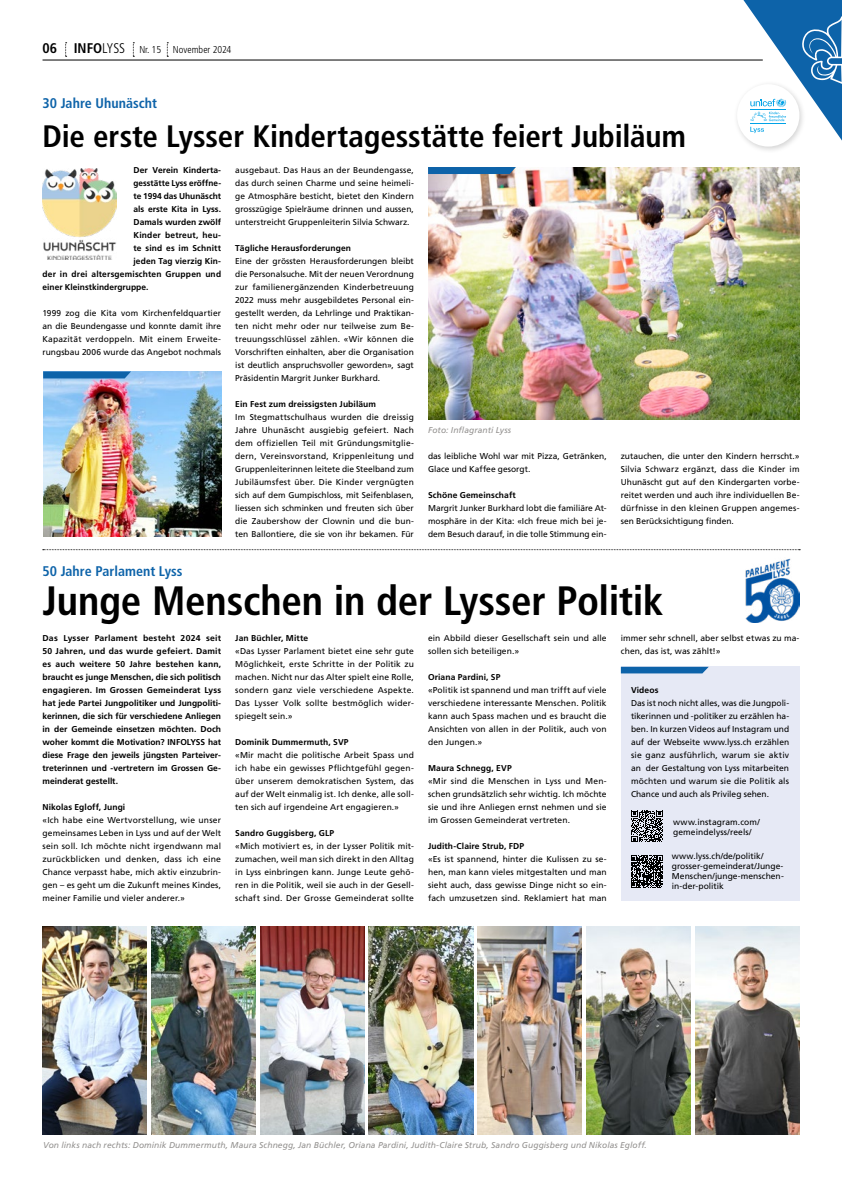
<style>
.page{position:relative;width:842px;height:1191px;background:#fff}
.page>*{position:absolute;margin:0;border:0;box-sizing:border-box;transform-origin:0 0}
.Headline_schwarz{font:700 condensed 41px "Frutiger LT Pro";letter-spacing:-.005em;color:#000}
.Headline_schwarz-2{font:700 condensed 31px "Frutiger LT Pro";letter-spacing:-.005em;color:#000}
.Headline_14pt_blau{font:700 condensed 14px "Frutiger LT Pro";color:#0d63a9}
.t1{font:300 condensed 10px "Frutiger LT Pro";color:#000}
.Lauftext_8_5pt{font:8.5px/13px "Frutiger LT Pro";letter-spacing:.005em;color:#000;text-align:justify}
.Lauftext_8_5pt-2{font:700 8.5px/13px "Frutiger LT Pro";letter-spacing:.01em;color:#000;text-align:justify}
.Lauftext_8_5pt_Bold{font:700 8.5px "Frutiger LT Pro";letter-spacing:.01em;color:#000}
.Bildlegende_8_5pt{font:italic 8.5px "Frutiger LT Pro";letter-spacing:.01em;color:#949290}
.s1{font-weight:700;font-size:14px}
.s2{font-size:14px}
</style>
<div class="page">
<div style="left:621px;top:666px;width:178px;height:234px;background:#e6e9f5"></div>
<svg style="left:621px;top:667px;width:88px;height:6px"></svg>
<svg style="left:65px;top:43px;width:2px;height:14px"></svg>
<svg style="left:167px;top:43px;width:1px;height:14px"></svg>
<svg style="left:133px;top:43px;width:1px;height:14px"></svg>
<hr style="left:43px;top:60px;width:720px;height:1px;background:#000">
<svg style="left:43px;top:549px;width:757px;height:1px"></svg>
<svg style="left:631px;top:810px;width:32px;height:32px"></svg>
<svg style="left:631px;top:855px;width:32px;height:32px"></svg>
<div style="left:734px;top:80px;width:72px;height:74px;background:#000;opacity:.17"></div>
<div style="left:737px;top:84px;width:62px;height:63px;background:#fff;border-radius:50%"></div>
<img style="left:43px;top:927px;width:104px;height:207px">
<img style="left:151px;top:927px;width:105px;height:207px">
<img style="left:260px;top:927px;width:104px;height:207px">
<img style="left:369px;top:927px;width:104px;height:207px">
<img style="left:478px;top:927px;width:104px;height:208px">
<img style="left:695px;top:927px;width:104px;height:208px">
<img style="left:586px;top:927px;width:105px;height:208px">
<img style="left:43px;top:371px;width:178px;height:166px">
<img style="left:428px;top:167px;width:371px;height:253px">
<svg style="left:43px;top:371px;width:88px;height:7px"></svg>
<svg style="left:428px;top:167px;width:88px;height:7px"></svg>
<svg style="left:737px;top:0;width:105px;height:141px"></svg>
<img style="left:43px;top:168px;width:74px;height:91px">
<img style="left:746px;top:558px;width:53px;height:65px">
<p class="t1" style="left:43px;top:44px;width:190px"><span class="s1">06 INFO</span><span class="s2">LYSS</span> Nr. 15 November 2024</p>
<p class="Headline_14pt_blau" style="left:43px;top:94px;width:116px">30 Jahre Uhunäscht</p>
<p class="Headline_schwarz-2" style="left:43px;top:117px;width:645px">Die erste Lysser Kindertagesstätte feiert Jubiläum</p>
<p class="Lauftext_8_5pt_Bold" style="left:134px;top:165px;width:89px">Der Verein Kinderta-</p>
<p class="Lauftext_8_5pt_Bold" style="left:134px;top:178px;width:89px">gesstätte Lyss eröffne-</p>
<p class="Lauftext_8_5pt_Bold" style="left:134px;top:191px;width:89px">te 1994 das Uhunäscht</p>
<p class="Lauftext_8_5pt_Bold" style="left:134px;top:204px;width:89px">als erste Kita in Lyss.</p>
<p class="Lauftext_8_5pt_Bold" style="left:134px;top:217px;width:89px">Damals wurden zwölf</p>
<p class="Lauftext_8_5pt_Bold" style="left:134px;top:230px;width:89px">Kinder betreut, heu-</p>
<p class="Lauftext_8_5pt_Bold" style="left:134px;top:243px;width:89px">te sind es im Schnitt</p>
<p class="Lauftext_8_5pt_Bold" style="left:134px;top:256px;width:89px">jeden Tag vierzig Kin-</p>
<p class="Lauftext_8_5pt_Bold" style="left:43px;top:269px;width:180px">der in drei altersgemischten Gruppen und</p>
<p class="Lauftext_8_5pt_Bold" style="left:43px;top:282px;width:107px">einer Kleinstkindergruppe.</p>
<p class="Lauftext_8_5pt" style="left:43px;top:306px;width:180px">1999 zog die Kita vom Kirchenfeldquartier an die Beundengasse und konnte damit ihre Kapazität verdoppeln. Mit einem Erweite&shy;rungsbau 2006 wurde das Angebot nochmals</p>
<p class="Lauftext_8_5pt" style="left:235px;top:163px;width:180px">ausgebaut. Das Haus an der Beundengasse, das durch seinen Charme und seine heimeli&shy;ge Atmosphäre besticht, bietet den Kindern grosszügige Spielräume drinnen und aussen, unterstreicht Gruppenleiterin Silvia Schwarz.</p>
<p class="Lauftext_8_5pt_Bold" style="left:235px;top:243px;width:117px">Tägliche Herausforderungen</p>
<p class="Lauftext_8_5pt" style="left:235px;top:254px;width:180px">Eine der grössten Herausforderungen bleibt die Personalsuche. Mit der neuen Verordnung zur familienergänzenden Kinderbetreuung 2022 muss mehr ausgebildetes Personal ein&shy;gestellt werden, da Lehrlinge und Praktikan&shy;ten nicht mehr oder nur teilweise zum Be&shy;treuungsschlüssel zählen. «Wir können die Vorschriften einhalten, aber die Organisation ist deutlich anspruchsvoller geworden», sagt Präsidentin Margrit Junker Burkhard.</p>
<p class="Lauftext_8_5pt_Bold" style="left:235px;top:399px;width:142px">Ein Fest zum dreissigsten Jubiläum</p>
<p class="Lauftext_8_5pt" style="left:235px;top:410px;width:180px">Im Stegmattschulhaus wurden die dreissig Jahre Uhunäscht ausgiebig gefeiert. Nach dem offiziellen Teil mit Gründungsmitglie&shy;dern, Vereinsvorstand, Krippenleitung und Gruppenleiterinnen leitete die Steelband zum Jubiläumsfest über. Die Kinder vergnügten sich auf dem Gumpischloss, mit Seifenblasen, liessen sich schminken und freuten sich über die Zaubershow der Clownin und die bun&shy;ten Ballontiere, die sie von ihr bekamen. Für</p>
<p class="Bildlegende_8_5pt" style="left:428px;top:425px;width:85px">Foto: Inflagranti Lyss</p>
<p class="Lauftext_8_5pt" style="left:428px;top:449px;width:180px">das leibliche Wohl war mit Pizza, Getränken,<br>Glace und Kaffee gesorgt.</p>
<p class="Lauftext_8_5pt_Bold" style="left:428px;top:490px;width:89px">Schöne Gemeinschaft</p>
<p class="Lauftext_8_5pt" style="left:428px;top:501px;width:180px">Margrit Junker Burkhard lobt die familiäre At&shy;mosphäre in der Kita: «Ich freue mich bei je&shy;dem Besuch darauf, in die tolle Stimmung ein-</p>
<p class="Lauftext_8_5pt" style="left:621px;top:449px;width:180px">zutauchen, die unter den Kindern herrscht.» Silvia Schwarz ergänzt, dass die Kinder im Uhunäscht gut auf den Kindergarten vorbe&shy;reitet werden und auch ihre individuellen Be&shy;dürfnisse in den kleinen Gruppen angemes&shy;sen Berücksichtigung finden.</p>
<p class="Headline_14pt_blau" style="left:43px;top:562px;width:142px">50 Jahre Parlament Lyss</p>
<p class="Headline_schwarz" style="left:43px;top:576px;width:622px">Junge Menschen in der Lysser Politik</p>
<p class="Lauftext_8_5pt-2" style="left:43px;top:631px;width:180px">Das Lysser Parlament besteht 2024 seit 50 Jahren, und das wurde gefeiert. Damit es auch weitere 50 Jahre bestehen kann, braucht es junge Menschen, die sich politisch engagieren. Im Grossen Gemeinderat Lyss hat jede Partei Jungpolitiker und Jungpoliti&shy;kerinnen, die sich für verschiedene Anliegen in der Gemeinde einsetzen möchten. Doch woher kommt die Motivation? INFOLYSS hat diese Frage den jeweils jüngsten Parteiver&shy;treterinnen und -vertretern im Grossen Ge&shy;meinderat gestellt.</p>
<p class="Lauftext_8_5pt-2" style="left:43px;top:800px;width:84px">Nikolas Egloff, Jungi</p>
<p class="Lauftext_8_5pt" style="left:43px;top:813px;width:180px">«Ich habe eine Wertvorstellung, wie unser gemeinsames Leben in Lyss und auf der Welt sein soll. Ich möchte nicht irgendwann mal zurückblicken und denken, dass ich eine Chance verpasst habe, mich aktiv einzubrin&shy;gen – es geht um die Zukunft meines Kindes, meiner Familie und vieler anderer.»</p>
<p class="Lauftext_8_5pt" style="left:428px;top:631px;width:180px">ein Abbild dieser Gesellschaft sein und alle sollen sich beteiligen.»</p>
<p class="Lauftext_8_5pt-2" style="left:428px;top:670px;width:74px">Oriana Pardini, SP</p>
<p class="Lauftext_8_5pt" style="left:428px;top:683px;width:180px">«Politik ist spannend und man trifft auf viele verschiedene interessante Menschen. Politik kann auch Spass machen und es braucht die Ansichten von allen in der Politik, auch von den Jungen.»</p>
<p class="Lauftext_8_5pt-2" style="left:428px;top:761px;width:85px">Maura Schnegg, EVP</p>
<p class="Lauftext_8_5pt" style="left:428px;top:774px;width:180px">«Mir sind die Menschen in Lyss und Men&shy;schen grundsätzlich sehr wichtig. Ich möchte sie und ihre Anliegen ernst nehmen und sie im Grossen Gemeinderat vertreten.</p>
<p class="Lauftext_8_5pt-2" style="left:428px;top:839px;width:98px">Judith-Claire Strub, FDP</p>
<p class="Lauftext_8_5pt" style="left:428px;top:852px;width:180px">«Es ist spannend, hinter die Kulissen zu se&shy;hen, man kann vieles mitgestalten und man sieht auch, dass gewisse Dinge nicht so ein&shy;fach umzusetzen sind. Reklamiert hat man</p>
<p class="Lauftext_8_5pt-2" style="left:235px;top:631px;width:74px">Jan Büchler, Mitte</p>
<p class="Lauftext_8_5pt" style="left:235px;top:644px;width:180px">«Das Lysser Parlament bietet eine sehr gute Möglichkeit, erste Schritte in der Politik zu machen. Nicht nur das Alter spielt eine Rolle, sondern ganz viele verschiedene Aspekte.<br>Das Lysser Volk sollte bestmöglich wider&shy;spiegelt sein.»</p>
<p class="Lauftext_8_5pt-2" style="left:235px;top:735px;width:115px">Dominik Dummermuth, SVP</p>
<p class="Lauftext_8_5pt" style="left:235px;top:748px;width:180px">«Mir macht die politische Arbeit Spass und ich habe ein gewisses Pflichtgefühl gegen&shy;über unserem demokratischen System, das auf der Welt einmalig ist. Ich denke, alle soll&shy;ten sich auf irgendeine Art engagieren.»</p>
<p class="Lauftext_8_5pt-2" style="left:235px;top:826px;width:100px">Sandro Guggisberg, GLP</p>
<p class="Lauftext_8_5pt" style="left:235px;top:839px;width:180px">«Mich motiviert es, in der Lysser Politik mit&shy;zumachen, weil man sich direkt in den Alltag in Lyss einbringen kann. Junge Leute gehö&shy;ren in die Politik, weil sie auch in der Gesell&shy;schaft sind. Der Grosse Gemeinderat sollte</p>
<p class="Lauftext_8_5pt" style="left:621px;top:631px;width:180px">immer sehr schnell, aber selbst etwas zu ma&shy;chen, das ist, was zählt!»</p>
<p class="Lauftext_8_5pt-2" style="left:631px;top:683px;width:29px">Videos</p>
<p class="Lauftext_8_5pt" style="left:631px;top:696px;width:160px">Das ist noch nicht alles, was die Jungpoli&shy;tikerinnen und -politiker zu erzählen ha&shy;ben. In kurzen Videos auf Instagram und auf der Webseite www.lyss.ch erzählen sie ganz ausführlich, warum sie aktiv an der Gestaltung von Lyss mitarbeiten möchten und warum sie die Politik als Chance und auch als Privileg sehen.</p>
<p class="Lauftext_8_5pt" style="left:673px;top:817px;width:88px;line-height:10px">www.instagram.com/ gemeindelyss/reels/</p>
<p class="Lauftext_8_5pt" style="left:672px;top:851px;width:113px;line-height:10px;text-align:left">www.lyss.ch/de/politik/ grosser-gemeinderat/Junge-<br>Menschen/junge-menschen&shy;in-der-politik</p>
<p class="Bildlegende_8_5pt" style="left:43px;top:1140px;width:605px">Von links nach rechts: Dominik Dummermuth, Maura Schnegg, Jan Büchler, Oriana Pardini, Judith-Claire Strub, Sandro Guggisberg und Nikolas Egloff.</p>
</div>
